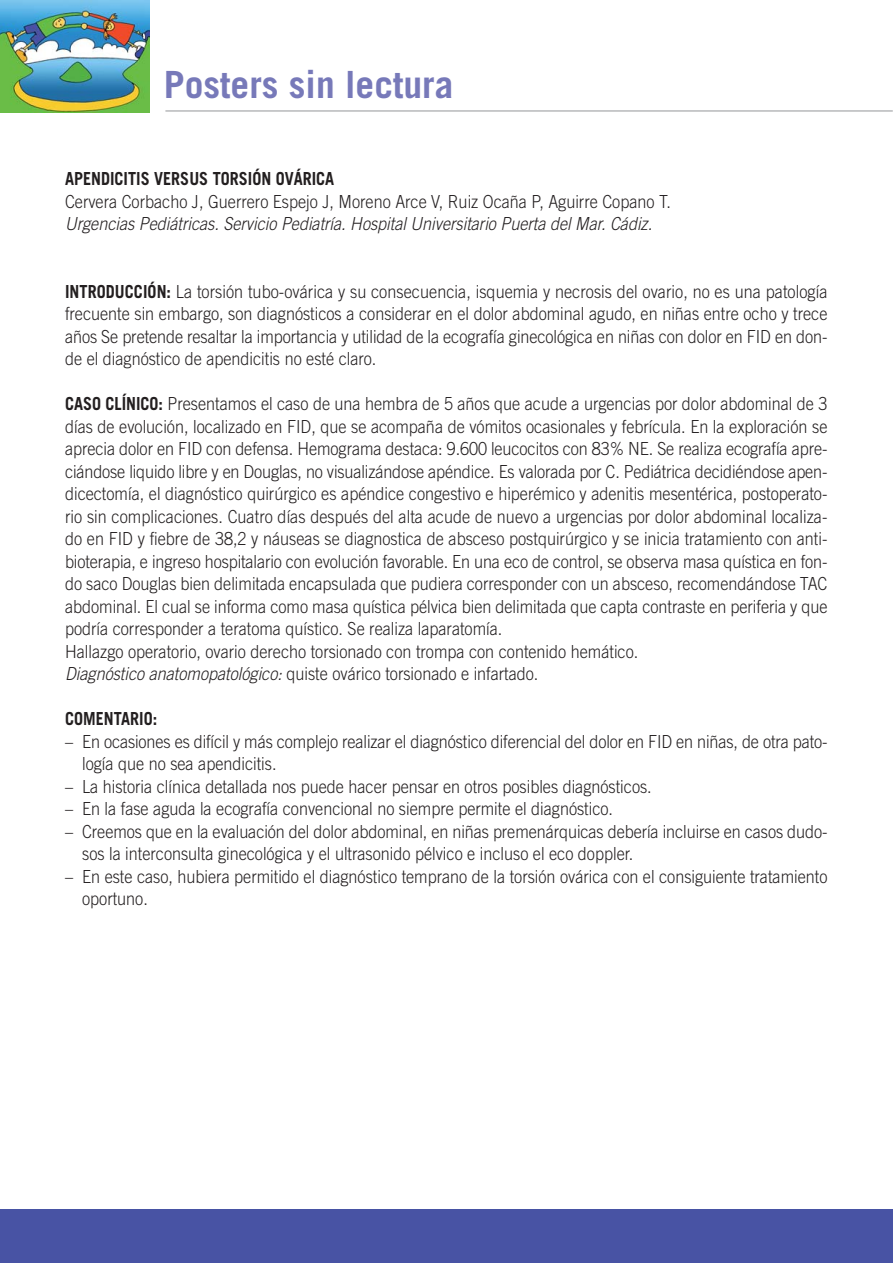
<style>
.page{position:relative;width:893px;height:1263px;background:#fff}
.page>*{position:absolute;margin:0;border:0;box-sizing:border-box;transform-origin:0 0}
.t1{font:700 37.5px "Trade Gothic";color:#7779b9}
.t2{font:300 18px/22.5px "Trade Gothic";color:#231f20;scale:.9 1}
.t3{font:italic 300 18px "Trade Gothic";color:#231f20;scale:.9 1}
.t4{font:700 18px "Trade Gothic";color:#231f20;scale:.9 1}
.s1{font-weight:700}
.s2{font-style:italic}
</style>
<div class="page">
<img style="left:0;top:1px;width:150px;height:111px">
<hr style="left:165px;top:111px;width:728px;height:1px;background:#939598">
<div style="left:0;top:1209px;width:893px;height:54px;background:#4853a4"></div>
<h1 class="t1" style="left:164px;top:71px;width:291px">Posters sin lectura</h1>
<p class="t4" style="left:65px;top:172px;width:301px">APENDICITIS VERSUS TORSIÓN OVÁRICA</p>
<p class="t2" style="left:65px;top:192px;width:675px">Cervera Corbacho J, Guerrero Espejo J, Moreno Arce V, Ruiz Ocaña P, Aguirre Copano T.</p>
<p class="t3" style="left:65px;top:217px;width:658px">Urgencias Pediátricas. Servicio Pediatría. Hospital Universitario Puerta del Mar. Cádiz.</p>
<p class="t2" style="left:65px;top:282px;width:849px;text-align:justify"><span class="s1">INTRODUCCIÓN:</span> La torsión tubo-ovárica y su consecuencia, isquemia y necrosis del ovario, no es una patología frecuente sin embargo, son diagnósticos a considerar en el dolor abdominal agudo, en niñas entre ocho y trece años Se pretende resaltar la importancia y utilidad de la ecografía ginecológica en niñas con dolor en FID en don&shy;de el diagnóstico de apendicitis no esté claro.</p>
<p class="t2" style="left:65px;top:394px;width:849px"><span class="s1">CASO CLÍNICO:</span> Presentamos el caso de una hembra de 5 años que acude a urgencias por dolor abdominal de 3 días de evolución, localizado en FID, que se acompaña de vómitos ocasionales y febrícula. En la exploración se aprecia dolor en FID con defensa. Hemograma destaca: 9.600 leucocitos con 83% NE. Se realiza ecografía apre&shy;ciándose liquido libre y en Douglas, no visualizándose apéndice. Es valorada por C. Pediátrica decidiéndose apen&shy;dicectomía, el diagnóstico quirúrgico es apéndice congestivo e hiperémico y adenitis mesentérica, postoperato&shy;rio sin complicaciones. Cuatro días después del alta acude de nuevo a urgencias por dolor abdominal localiza&shy;do en FID y fiebre de 38,2 y náuseas se diagnostica de absceso postquirúrgico y se inicia tratamiento con anti&shy;bioterapia, e ingreso hospitalario con evolución favorable. En una eco de control, se observa masa quística en fon&shy;do saco Douglas bien delimitada encapsulada que pudiera corresponder con un absceso, recomendándose TAC abdominal. El cual se informa como masa quística pélvica bien delimitada que capta contraste en periferia y que podría corresponder a teratoma quístico. Se realiza laparatomía.<br>Hallazgo operatorio, ovario derecho torsionado con trompa con contenido hemático.<br><span class="s2">Diagnóstico anatomopatológico:</span>quiste ovárico torsionado e infartado.</p>
<p class="t4" style="left:65px;top:712px;width:104px">COMENTARIO:</p>
<p class="t2" style="left:82px;top:732px;width:830px;text-indent:-17px">– En ocasiones es difícil y más complejo realizar el diagnóstico diferencial del dolor en FID en niñas, de otra pato&shy;logía que no sea apendicitis.</p>
<p class="t2" style="left:65px;top:777px;width:653px">– La historia clínica detallada nos puede hacer pensar en otros posibles diagnósticos.</p>
<p class="t2" style="left:65px;top:799px;width:610px">– En la fase aguda la ecografía convencional no siempre permite el diagnóstico.</p>
<p class="t2" style="left:82px;top:822px;width:830px;text-indent:-17px">– Creemos que en la evaluación del dolor abdominal, en niñas premenárquicas debería incluirse en casos dudo&shy;sos la interconsulta ginecológica y el ultrasonido pélvico e incluso el eco doppler.</p>
<p class="t2" style="left:82px;top:867px;width:830px;text-indent:-17px">– En este caso, hubiera permitido el diagnóstico temprano de la torsión ovárica con el consiguiente tratamiento oportuno.</p>
</div>
